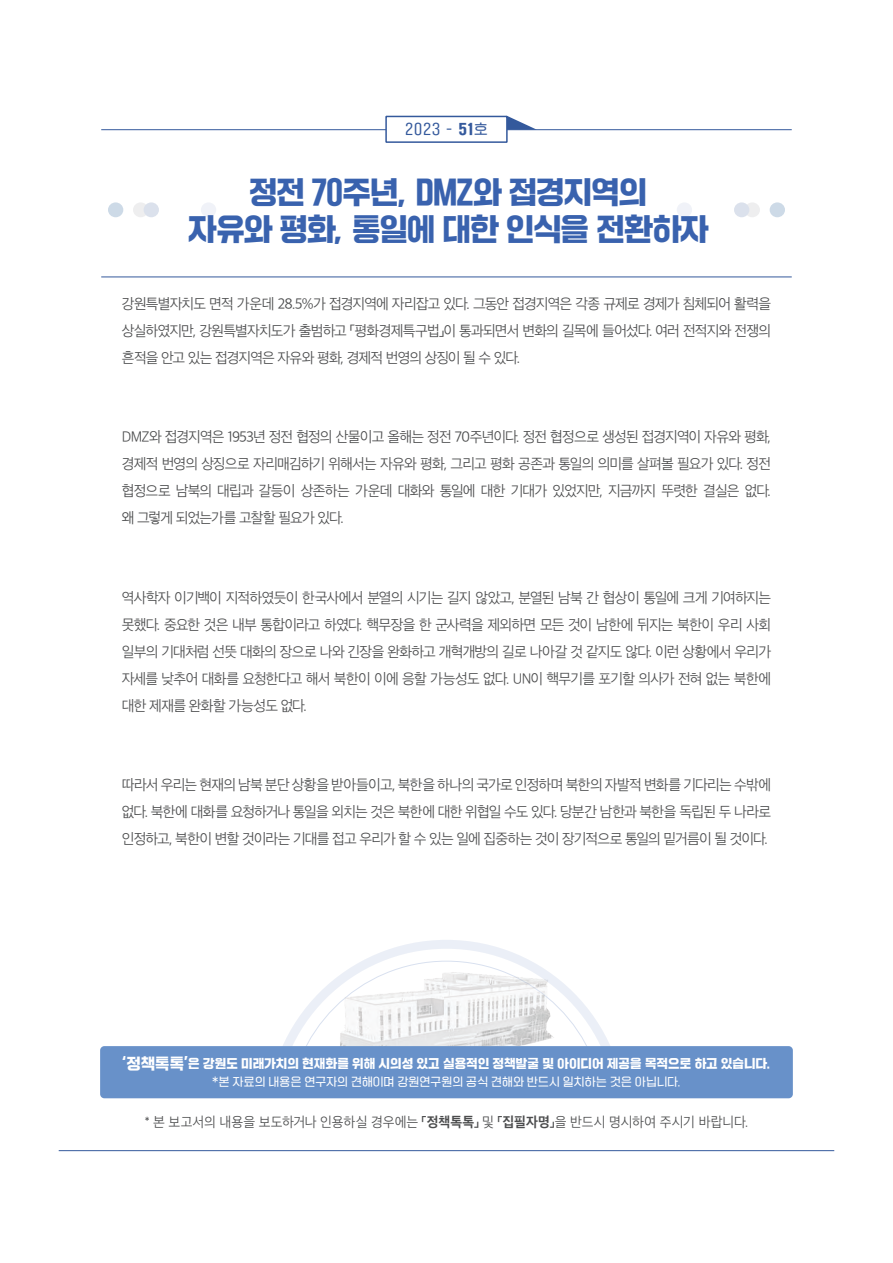
<style>
.page{position:relative;width:893px;height:1263px;background:#fff}
.page>*{position:absolute;margin:0;border:0;box-sizing:border-box;transform-origin:0 0}
.t1{font:30px/37.5px "SD Gyeokdong G206 Hv";letter-spacing:-.03em;color:#3962ae;text-align:center;scale:.95 1}
.t2{font:14.25px/27px "SD Gothic Neoa c Lt";letter-spacing:-.06em;color:#4b4c4d;text-align:justify}
.t3{font:13.5px "SD Gothic Neoa c Lt";letter-spacing:-.005em;color:#4b4c4d;scale:.95 1}
.t4{font:13.5px "SD Gyeokdong G204 Rg";color:#34599c}
.t5{font:12px "SD Gyeokdong G206 Hv";letter-spacing:.015em;color:#fff;scale:.95 1}
.t6{font:11.25px "SD Gyeokdong G204 Rg";letter-spacing:.025em;color:#fff;scale:.95 1}
.s1{font-family:"SD Gyeokdong G206 Hv"}
.s2{font-size:15px}
.s3{font-family:"SD Gothic Neoa g Bd"}
</style>
<div class="page">
<div style="left:108px;top:202px;width:15px;height:15px;background:#cddae7;border-radius:50%"></div>
<div style="left:201px;top:202px;width:15px;height:15px;background:#f0f2f8;border-radius:50%"></div>
<div style="left:133px;top:202px;width:15px;height:15px;background:#eeeeef;border-radius:50%"></div>
<div style="left:144px;top:202px;width:15px;height:15px;background:#dbe1ec;border-radius:50%"></div>
<div style="left:770px;top:202px;width:15px;height:15px;background:#cddae7;border-radius:50%"></div>
<div style="left:677px;top:202px;width:15px;height:15px;background:#f0f2f8;border-radius:50%"></div>
<div style="left:745px;top:202px;width:15px;height:15px;background:#eeeeef;border-radius:50%"></div>
<div style="left:734px;top:202px;width:15px;height:15px;background:#dbe1ec;border-radius:50%"></div>
<svg style="left:283px;top:940px;width:327px;height:106px"></svg>
<svg style="left:78px;top:1096px;width:736px;height:56px"></svg>
<hr style="left:101px;top:277px;width:691px;height:1px;background:#34599c">
<hr style="left:59px;top:1150px;width:775px;height:1px;background:#34599c">
<div style="left:100px;top:1046px;width:693px;height:52px;background:#6891c9;border-radius:4px"></div>
<hr style="left:101px;top:129px;width:691px;height:1px;background:#34599c">
<svg style="left:385px;top:115px;width:152px;height:28px"></svg>
<p class="t4" style="left:405px;top:122px;width:84px">2023 - <span class="s1">51</span>호</p>
<h1 class="t1" style="left:188px;top:175px;width:549px">정전 70주년, DMZ와 접경지역의<br>자유와 평화, 통일에 대한 인식을 전환하자</h1>
<p class="t2" style="left:122px;top:290px;width:651px">강원특별자치도 면적 가운데 28.5%가 접경지역에 자리잡고 있다. 그동안 접경지역은 각종 규제로 경제가 침체되어 활력을 상실하였지만, 강원특별자치도가 출범하고 「평화경제특구법」이 통과되면서 변화의 길목에 들어섰다. 여러 전적지와 전쟁의 흔적을 안고 있는 접경지역은 자유와 평화, 경제적 번영의 상징이 될 수 있다.</p>
<p class="t2" style="left:122px;top:424px;width:651px">DMZ와 접경지역은 1953년 정전 협정의 산물이고 올해는 정전 70주년이다. 정전 협정으로 생성된 접경지역이 자유와 평화, 경제적 번영의 상징으로 자리매김하기 위해서는 자유와 평화, 그리고 평화 공존과 통일의 의미를 살펴볼 필요가 있다. 정전 협정으로 남북의 대립과 갈등이 상존하는 가운데 대화와 통일에 대한 기대가 있었지만, 지금까지 뚜렷한 결실은 없다. 왜 그렇게 되었는가를 고찰할 필요가 있다.</p>
<p class="t2" style="left:122px;top:584px;width:651px">역사학자 이기백이 지적하였듯이 한국사에서 분열의 시기는 길지 않았고, 분열된 남북 간 협상이 통일에 크게 기여하지는 못했다. 중요한 것은 내부 통합이라고 하였다. 핵무장을 한 군사력을 제외하면 모든 것이 남한에 뒤지는 북한이 우리 사회 일부의 기대처럼 선뜻 대화의 장으로 나와 긴장을 완화하고 개혁개방의 길로 나아갈 것 같지도 않다. 이런 상황에서 우리가 자세를 낮추어 대화를 요청한다고 해서 북한이 이에 응할 가능성도 없다. UN이 핵무기를 포기할 의사가 전혀 없는 북한에 대한 제재를 완화할 가능성도 없다.</p>
<p class="t2" style="left:122px;top:772px;width:651px">따라서 우리는 현재의 남북 분단 상황을 받아들이고, 북한을 하나의 국가로 인정하며 북한의 자발적 변화를 기다리는 수밖에 없다. 북한에 대화를 요청하거나 통일을 외치는 것은 북한에 대한 위협일 수도 있다. 당분간 남한과 북한을 독립된 두 나라로 인정하고, 북한이 변할 것이라는 기대를 접고 우리가 할 수 있는 일에 집중하는 것이 장기적으로 통일의 밑거름이 될 것이다.</p>
<p class="t5" style="left:122px;top:1058px;width:685px"><span class="s2">‘정책톡톡’</span>은 강원도 미래가치의 현재화를 위해 시의성 있고 실용적인 정책발굴 및 아이디어 제공을 목적으로 하고 있습니다.</p>
<p class="t6" style="left:212px;top:1076px;width:496px">*본 자료의 내용은 연구자의 견해이며 강원연구원의 공식 견해와 반드시 일치하는 것은 아닙니다.</p>
<p class="t3" style="left:145px;top:1115px;width:637px">* 본 보고서의 내용을 보도하거나 인용하실 경우에는 <span class="s3">「정책톡톡」</span> 및 <span class="s3">「집필자명」</span>을 반드시 명시하여 주시기 바랍니다.</p>
</div>
